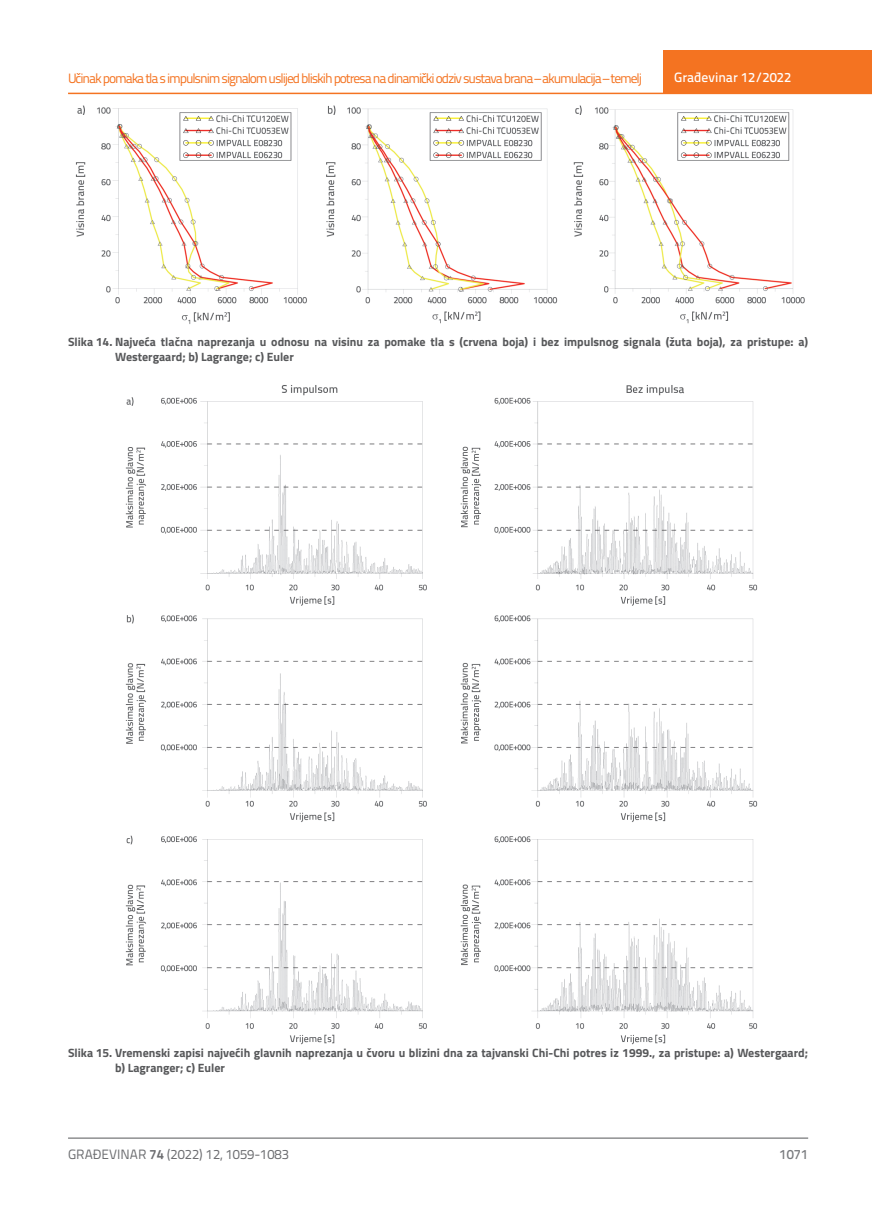
<style>
.page{position:relative;width:872px;height:1212px;background:#fff}
.page>*{position:absolute;margin:0;border:0;box-sizing:border-box;transform-origin:0 0}
.t1{font:13.5px "Titillium Text 22 L";letter-spacing:-.08em;color:#f47321}
.t2{font:13.5px "Titillium Text 22 L";color:#6c6d70}
.t3{font:500 13.5px "Titillium Text 22 L";color:#fff}
.t4{font:500 13.5px "Titillium Text 22 L";color:#787a7d}
.t5{font:700 12px/15px "Titillium";color:#57585a}
.s1{font-weight:700}
</style>
<div class="page">
<hr style="left:68px;top:93px;width:804px;height:1px;background:#f47321">
<div style="left:663px;top:50px;width:209px;height:44px;background:#f47321"></div>
<hr style="left:68px;top:1138px;width:740px;height:1px;background:#57585a">
<img style="left:75px;top:105px;width:730px;height:219px">
<img style="left:125px;top:385px;width:633px;height:660px">
<p class="t1" style="left:68px;top:68px;width:575px">Učinak pomaka tla s impulsnim signalom uslijed bliskih potresa na dinamički odziv sustava brana – akumulacija – temelj</p>
<p class="t3" style="left:674px;top:67px;width:118px">Građevinar 12/2022</p>
<p class="t5" style="left:115px;top:333px;width:694px;text-indent:-47px">Slika 14. Najveća tlačna naprezanja u odnosu na visinu za pomake tla s (crvena boja) i bez impulsnog signala (žuta boja), za pristupe: a)<br>Westergaard; b) Lagrange; c) Euler</p>
<p class="t5" style="left:115px;top:1045px;width:694px;text-indent:-47px">Slika 15. Vremenski zapisi najvećih glavnih naprezanja u čvoru u blizini dna za tajvanski Chi-Chi potres iz 1999., za pristupe: a) Westergaard; b) Lagranger; c) Euler</p>
<p class="t2" style="left:68px;top:1144px;width:222px">GRAĐEVINAR <span class="s1">74</span> (2022) 12, 1059-1083</p>
<p class="t4" style="left:779px;top:1144px;width:30px">1071</p>
</div>
